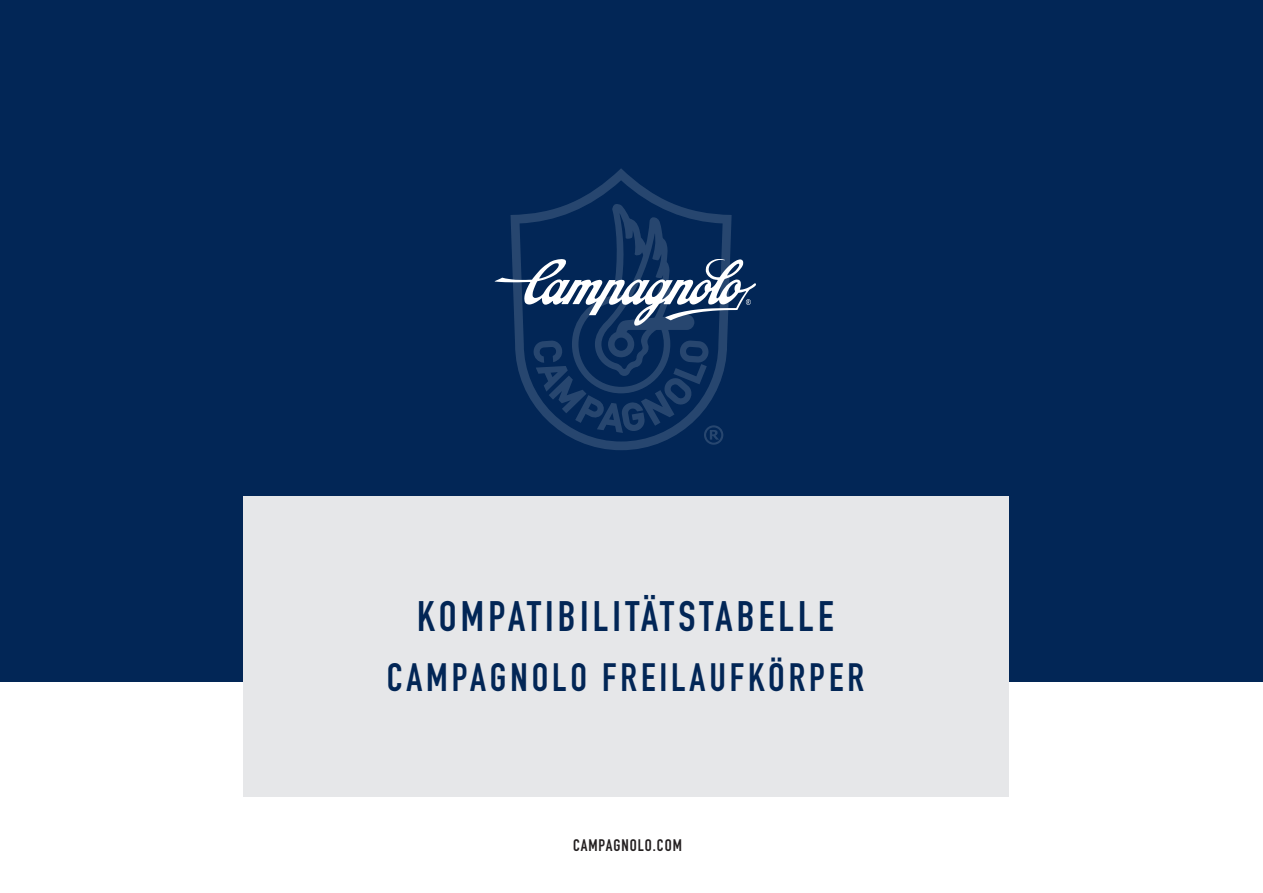
<style>
.page{position:relative;width:1263px;height:893px;background:#fff}
.page>*{position:absolute;margin:0;border:0;box-sizing:border-box;transform-origin:0 0}
.t1{font:700 42px "DIN Condensed";letter-spacing:.1em;color:#022656}
.t2{font:700 39px "DIN Condensed";letter-spacing:.1em;color:#022656}
.t3{font:700 16.5px "DIN Condensed";letter-spacing:.06em;color:#231f20}
</style>
<div class="page">
<div style="left:0;top:0;width:1263px;height:682px;background:#022656"></div>
<svg style="left:569px;top:168px;width:104px;height:282px"></svg>
<svg style="left:494px;top:204px;width:262px;height:241px"></svg>
<div style="left:243px;top:496px;width:766px;height:300px;background:#e6e7e9"></div>
<p class="t1" style="left:417px;top:588px;width:418px">KOMPATIBILITÄTSTABELLE</p>
<p class="t2" style="left:387px;top:651px;width:479px">CAMPAGNOLO FREILAUFKÖRPER</p>
<p class="t3" style="left:573px;top:834px;width:110px">CAMPAGNOLO.COM</p>
</div>
